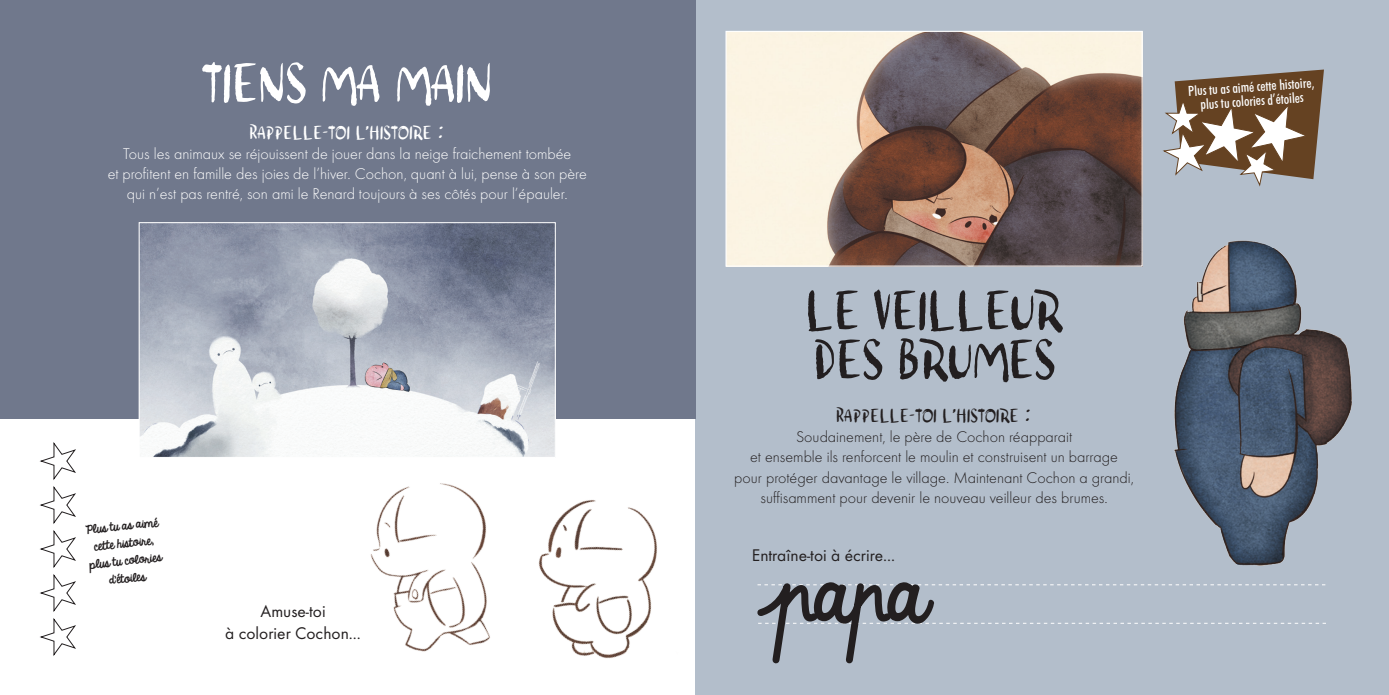
<style>
.page{position:relative;width:1389px;height:695px;background:#fff}
.page>*{position:absolute;margin:0;border:0;box-sizing:border-box;transform-origin:0 0}
.t1{font:56px/49px "Dam Keeper Poems";letter-spacing:-.02em;color:#231f20}
.t2{font:56px "Dam Keeper Poems";letter-spacing:-.02em;color:#fff}
.t3{font:19.25px "Dam Keeper Poems";color:#fff}
.t4{font:19.25px "Dam Keeper Poems";color:#231f20}
.t5{font:17.5px/22.8px "Function";color:#231f20;text-align:center}
.t6{font:300 16.1px/20.3px "Function LH";color:#231f20;text-align:center}
.t7{font:300 16.1px/20.3px "Function LH";color:#fff;text-align:center}
.t8{font:500 condensed 14px/14px "Futura BT";color:#fff;text-align:center}
.t9{font:10.5px/17.5px "KG Always A Good Time";color:#231f20;text-align:center}
</style>
<div class="page">
<div style="left:695px;top:0;width:694px;height:694px;background:#b3becb"></div>
<div style="left:0;top:0;width:695px;height:419px;background:#70788c"></div>
<svg style="left:39px;top:442px;width:37px;height:214px"></svg>
<svg style="left:1163px;top:69px;width:161px;height:118px"></svg>
<img style="left:141px;top:224px;width:413px;height:232px">
<img style="left:207px;top:241px;width:537px;height:418px">
<img style="left:1174px;top:240px;width:178px;height:280px">
<img style="left:727px;top:33px;width:414px;height:231px">
<div style="left:725px;top:31px;width:418px;height:235px;border:1px solid #fff"></div>
<svg style="left:757px;top:520px;width:569px;height:144px"></svg>
<h1 class="t2" style="left:201px;top:64px;width:293px">tiens ma main</h1>
<p class="t3" style="left:250px;top:126px;width:197px">Rappelle-toi l'histoire :</p>
<p class="t7" style="left:108px;top:144px;width:481px">Tous les animaux se réjouissent de jouer dans la neige fraichement tombée<br>et profitent en famille des joies de l’hiver. Cochon, quant à lui, pense à son père qui n’est pas rentré, son ami le Renard toujours à ses côtés pour l’épauler.</p>
<p class="t9" style="left:85px;top:521px;width:74px;rotate:-6deg">Plus tu as aimé cette histoire, plus tu colories d’étoiles</p>
<p class="t5" style="left:225px;top:599px;width:137px">Amuse-toi<br>à colorier Cochon...</p>
<p class="t8" style="left:1188px;top:84px;width:128px;rotate:-4deg">Plus tu as aimé cette histoire, plus tu colories d’étoiles</p>
<h1 class="t1" style="left:805px;top:289px;width:261px">le Veilleur des brumes</h1>
<p class="t4" style="left:837px;top:409px;width:197px">Rappelle-toi l'histoire :</p>
<p class="t6" style="left:734px;top:427px;width:401px">Soudainement, le père de Cochon réapparait<br>et ensemble ils renforcent le moulin et construisent un barrage<br>pour protéger davantage le village. Maintenant Cochon a grandi, suffisamment pour devenir le nouveau veilleur des brumes.</p>
<p class="t5" style="left:752px;top:543px;width:145px">Entraîne-toi à écrire...</p>
</div>
